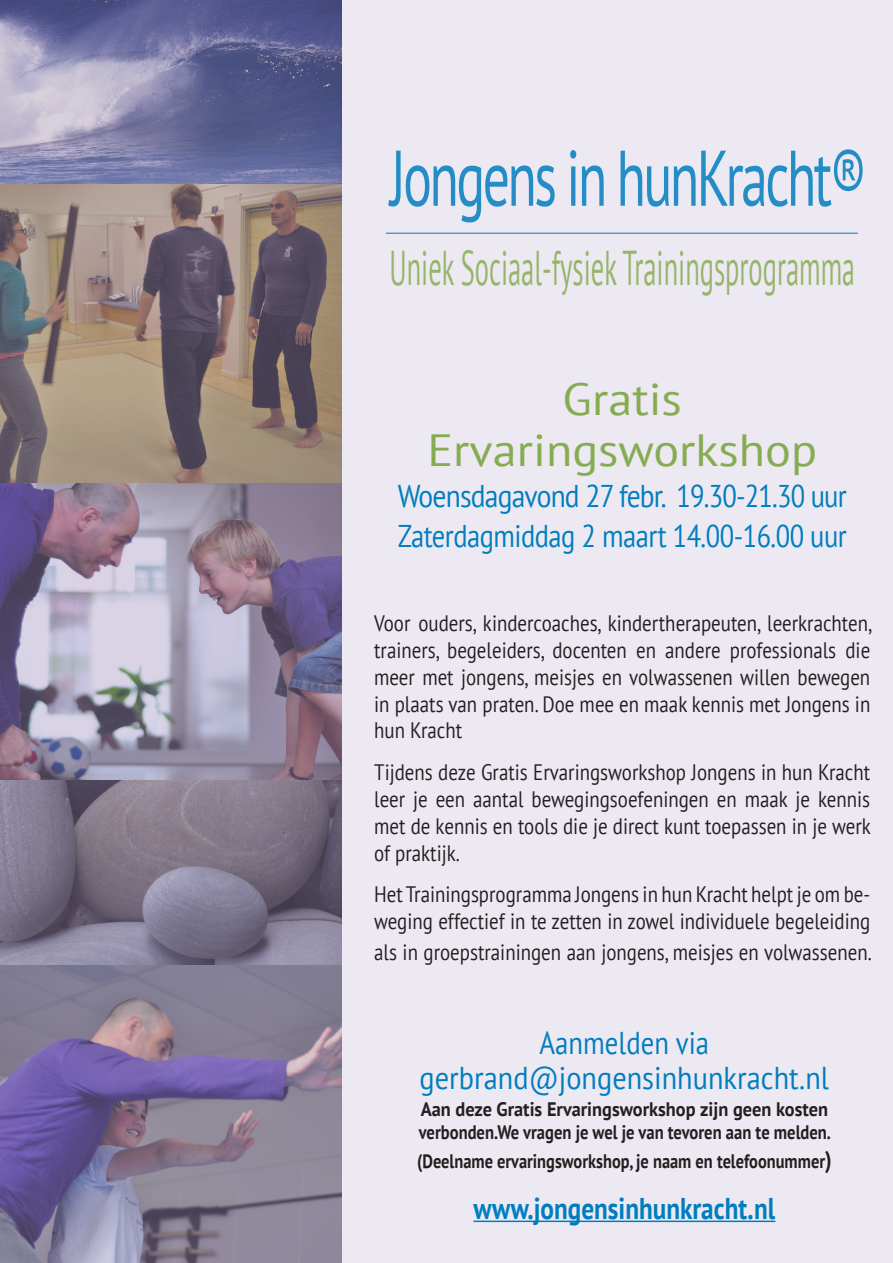
<style>
.page{position:relative;width:893px;height:1263px;background:#fff}
.page>*{position:absolute;margin:0;border:0;box-sizing:border-box;transform-origin:0 0}
.t1{font:78.75px "PT Sans";letter-spacing:-.05em;color:#007dbe;scale:.69 1}
.t2{font:48.75px "PT Sans";color:#86ac51;scale:.54 1}
.t3{font:45px "PT Sans";color:#86ac51;scale:1.07 1}
.t4{font:31.5px "PT Sans";color:#007dbe;scale:.9 1}
.t5{font:31.5px "PT Sans";color:#007dbe;scale:.85 1}
.t6{font:31.35px "PT Sans";letter-spacing:-.03em;color:#007dbe;scale:.88 1}
.t7{font:31.35px "PT Sans";letter-spacing:-.03em;color:#007dbe;scale:.85 1}
.t8{font:700 30px "PT Sans";color:#007dbe;scale:.84 1}
.t9{font:22.35px/26.8px "PT Sans";color:#231f20;text-align:justify;scale:.85 1}
.t10{font:700 19.5px/23.4px "PT Sans";color:#231f20;scale:.94 1}
.t11{font:700 19.5px "PT Sans";color:#231f20;scale:.84 1}
.s1{font-size:24px}
</style>
<div class="page">
<div style="left:298px;top:0;width:595px;height:1263px;background:#ece9f2"></div>
<hr style="left:473px;top:1220px;width:302px;height:2px;background:#007dbe">
<img style="left:0;top:0;width:342px;height:1263px">
<hr style="left:386px;top:233px;width:472px;height:1px;background:#007dbe">
<h1 class="t1" style="left:390px;top:127px;width:693px">Jongens in hunKracht®</h1>
<h2 class="t2" style="left:389px;top:237px;width:864px">Uniek Sociaal-fysiek Trainingsprogramma</h2>
<p class="t3" style="left:563px;top:370px;width:113px">Gratis</p>
<p class="t3" style="left:427px;top:421px;width:366px">Ervaringsworkshop</p>
<p class="t6" style="left:398px;top:475px;width:512px">Woensdagavond 27 febr. 19.30-21.30 uur</p>
<p class="t7" style="left:398px;top:516px;width:530px">Zaterdagmiddag 2 maart 14.00-16.00 uur</p>
<p class="t9" style="left:374px;top:609px;width:587px">Voor ouders, kindercoaches, kindertherapeuten, leerkrachten, trainers, begeleiders, docenten en andere professionals die meer met jongens, meisjes en volwassenen willen bewegen in plaats van praten. Doe mee en maak kennis met Jongens in hun Kracht</p>
<p class="t9" style="left:374px;top:758px;width:586px">Tijdens deze Gratis Ervaringsworkshop Jongens in hun Kracht leer je een aantal bewegingsoefeningen en maak je kennis met de kennis en tools die je direct kunt toepassen in je werk of praktijk.</p>
<p class="t9" style="left:374px;top:881px;width:585px">Het Trainingsprogramma Jongens in hun Kracht helpt je om be&shy;weging effectief in te zetten in zowel individuele begeleiding</p>
<p class="t9" style="left:374px;top:938px;width:587px">als in groepstrainingen aan jongens, meisjes en volwassenen.</p>
<p class="t5" style="left:540px;top:1023px;width:201px">Aanmelden via</p>
<p class="t4" style="left:420px;top:1057px;width:456px">gerbrand@jongensinhunkracht.nl</p>
<p class="t10" style="left:419px;top:1097px;width:440px">Aan deze Gratis Ervaringsworkshop zijn geen kosten verbonden.We vragen je wel je van tevoren aan te melden.</p>
<p class="t11" style="left:417px;top:1148px;width:495px">(Deelname ervaringsworkshop, je naam en telefoonummer<span class="s1">)</span></p>
<p class="t8" style="left:473px;top:1188px;width:361px">www.jongensinhunkracht.nl</p>
</div>
